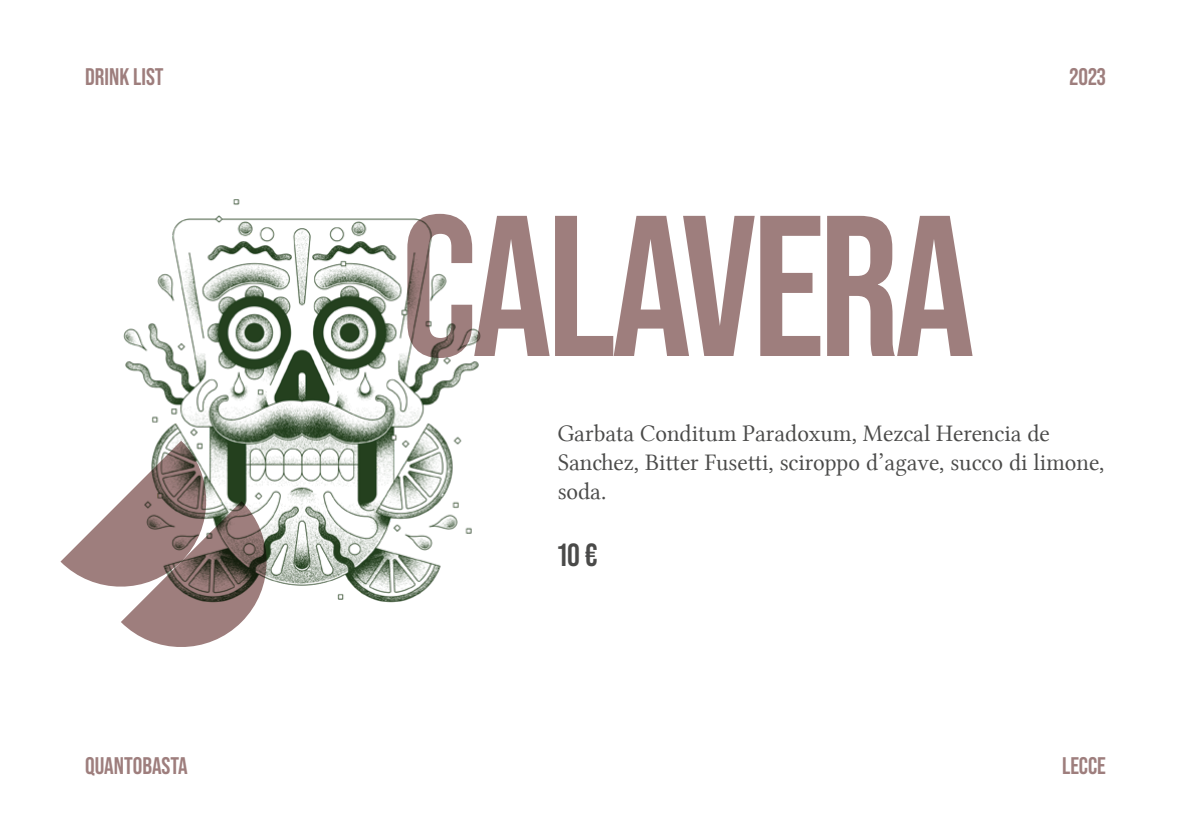
<style>
.page{position:relative;width:1191px;height:840px;background:#fff}
.page>*{position:absolute;margin:0;border:0;box-sizing:border-box;transform-origin:0 0}
.t1{font:700 200px "Bebas Neue Pro";letter-spacing:-.025em;color:#9e7e7d}
.t2{font:700 32px "Bebas Neue Pro";color:#4a4a49}
.t3{font:24px/28.8px "Lin Libertine";color:#4a4a49}
.t4{font:700 24px "Bebas Neue Pro";color:#9e7e7d}
</style>
<div class="page">
<img style="left:123px;top:199px;width:358px;height:404px">
<svg style="left:60px;top:440px;width:206px;height:207px"></svg>
<p class="t4" style="left:85px;top:63px;width:80px">DRINK LIST</p>
<p class="t4" style="left:1069px;top:63px;width:38px">2023</p>
<h1 class="t1" style="left:401px;top:172px;width:575px">CALAVERA</h1>
<p class="t3" style="left:557px;top:419px;width:548px">Garbata Conditum Paradoxum, Mezcal Herencia de<br>Sanchez, Bitter Fusetti, sciroppo d’agave, succo di limone, soda.</p>
<h2 class="t2" style="left:557px;top:536px;width:42px">10 €</h2>
<p class="t4" style="left:85px;top:751px;width:104px">QUANTOBASTA</p>
<p class="t4" style="left:1062px;top:751px;width:45px">LECCE</p>
</div>
